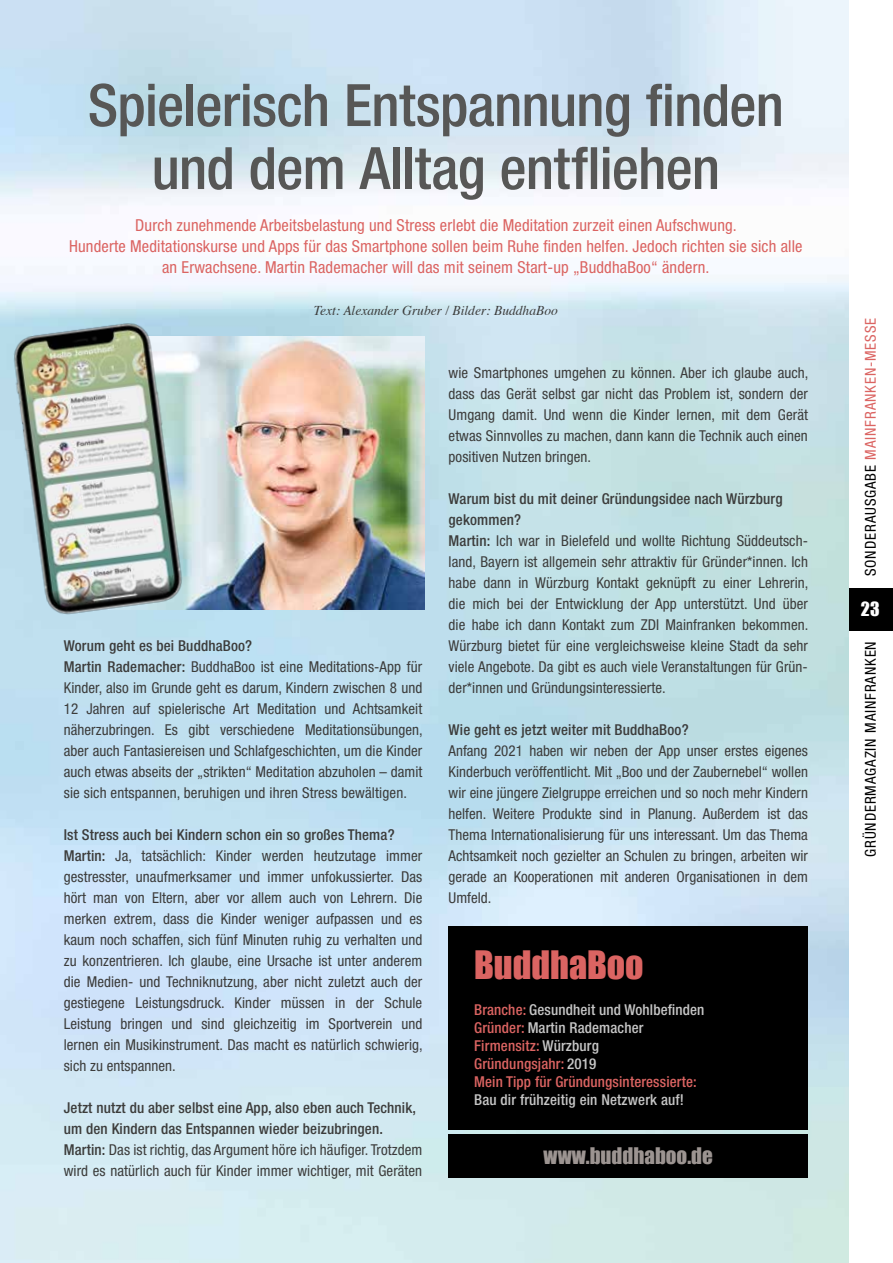
<style>
.page{position:relative;width:893px;height:1263px;background:#fff}
.page>*{position:absolute;margin:0;border:0;box-sizing:border-box;transform-origin:0 0}
.t1{font:500 condensed 58.5px/63px "Helvetica Neue";letter-spacing:-.01em;color:#575756;text-align:center}
.t2{font:36px "Impact";color:#db6462}
.t3{font:21px "Impact";color:#9c9491}
.t4{font:18px "Impact";color:#fff}
.t5{font:condensed 16.5px/21px "Helvetica Neue";letter-spacing:.01em;color:#db6462;text-align:center}
.t6{font:condensed 15px/21px "Helvetica Neue";letter-spacing:.005em;color:#3c3c3b}
.t7{font:500 condensed 15px/18px "Helvetica Neue";letter-spacing:.01em;color:#db6462}
.t8{font:500 condensed 15px "Helvetica Neue";letter-spacing:.01em;color:#3c3c3b}
.t9{font:500 condensed 15px "Helvetica Neue";letter-spacing:.01em;color:#c6c6c6}
.t10{font:condensed 15px "Helvetica Neue";letter-spacing:.06em;color:#db6462}
.t11{font:condensed 15px "Helvetica Neue";letter-spacing:.06em;color:#000}
.t12{font:italic 13.5px "Times";color:#3c3c3b}
.s1{font-weight:500}
.s2{color:#c6c6c6}
.s3{color:#000}
</style>
<div class="page">
<div style="left:848px;top:588px;width:45px;height:42px;background:#000"></div>
<img style="left:0;top:0;width:848px;height:1263px">
<img style="left:187px;top:336px;width:237px;height:273px">
<img style="left:11px;top:321px;width:176px;height:298px">
<div style="left:449px;top:1134px;width:359px;height:44px;background:#000"></div>
<div style="left:449px;top:926px;width:359px;height:203px;background:#000"></div>
<h1 class="t1" style="left:88px;top:73px;width:698px">Spielerisch Entspannung finden und dem Alltag entfliehen</h1>
<p class="t5" style="left:69px;top:215px;width:735px">Durch zunehmende Arbeitsbelastung und Stress erlebt die Meditation zurzeit einen Aufschwung.<br>Hunderte Meditationskurse und Apps für das Smartphone sollen beim Ruhe finden helfen. Jedoch richten sie sich alle an Erwachsene. Martin Rademacher will das mit seinem Start-up „BuddhaBoo“ ändern.</p>
<p class="t12" style="left:314px;top:299px;width:246px">Text: Alexander Gruber / Bilder: BuddhaBoo</p>
<p class="t6" style="left:64px;top:635px;width:361px"><span class="s1">Worum geht es bei BuddhaBoo?<br>Martin Rademacher:</span> BuddhaBoo ist eine Meditations-App für Kinder, also im Grunde geht es darum, Kindern zwischen 8 und 12 Jahren auf spielerische Art Meditation und Achtsamkeit näherzubringen. Es gibt verschiedene Meditationsübungen, aber auch Fantasiereisen und Schlafgeschichten, um die Kinder auch etwas abseits der „strikten“ Meditation abzuholen – damit sie sich entspannen, beruhigen und ihren Stress bewältigen.</p>
<p class="t6" style="left:64px;top:824px;width:361px"><span class="s1">Ist Stress auch bei Kindern schon ein so großes Thema?<br>Martin:</span> Ja, tatsächlich: Kinder werden heutzutage immer gestresster, unaufmerksamer und immer unfokussierter. Das hört man von Eltern, aber vor allem auch von Lehrern. Die merken extrem, dass die Kinder weniger aufpassen und es kaum noch schaffen, sich fünf Minuten ruhig zu verhalten und zu konzentrieren. Ich glaube, eine Ursache ist unter anderem die Medien- und Techniknutzung, aber nicht zuletzt auch der gestiegene Leistungsdruck. Kinder müssen in der Schule Leistung bringen und sind gleichzeitig im Sportverein und lernen ein Musikinstrument. Das macht es natürlich schwierig, sich zu entspannen.</p>
<p class="t6" style="left:64px;top:1097px;width:360px"><span class="s1">Jetzt nutzt du aber selbst eine App, also eben auch Technik, um den Kindern das Entspannen wieder beizubringen.<br>Martin:</span> Das ist richtig, das Argument höre ich häufiger. Trotzdem wird es natürlich auch für Kinder immer wichtiger, mit Geräten</p>
<p class="t6" style="left:449px;top:362px;width:361px;text-align:justify">wie Smartphones umgehen zu können. Aber ich glaube auch, dass das Gerät selbst gar nicht das Problem ist, sondern der Umgang damit. Und wenn die Kinder lernen, mit dem Gerät etwas Sinnvolles zu machen, dann kann die Technik auch einen positiven Nutzen bringen.</p>
<p class="t6" style="left:449px;top:488px;width:361px"><span class="s1">Warum bist du mit deiner Gründungsidee nach Würzburg gekommen?<br>Martin:</span> Ich war in Bielefeld und wollte Richtung Süddeutsch&shy;land, Bayern ist allgemein sehr attraktiv für Gründer*innen. Ich habe dann in Würzburg Kontakt geknüpft zu einer Lehrerin, die mich bei der Entwicklung der App unterstützt. Und über die habe ich dann Kontakt zum ZDI Mainfranken bekommen.<br>Würzburg bietet für eine vergleichsweise kleine Stadt da sehr viele Angebote. Da gibt es auch viele Veranstaltungen für Grün&shy;der*innen und Gründungsinteressierte.</p>
<p class="t8" style="left:449px;top:721px;width:242px">Wie geht es jetzt weiter mit BuddhaBoo?</p>
<p class="t6" style="left:449px;top:740px;width:361px;text-align:justify">Anfang 2021 haben wir neben der App unser erstes eigenes Kinderbuch veröffentlicht. Mit „Boo und der Zaubernebel“ wollen wir eine jüngere Zielgruppe erreichen und so noch mehr Kindern helfen. Weitere Produkte sind in Planung. Außerdem ist das Thema Internationalisierung für uns interessant. Um das Thema Achtsamkeit noch gezielter an Schulen zu bringen, arbeiten wir gerade an Kooperationen mit anderen Organisationen in dem Umfeld.</p>
<h2 class="t2" style="left:474px;top:937px;width:171px">BuddhaBoo</h2>
<p class="t7" style="left:474px;top:1000px;width:232px">Branche: <span class="s2">Gesundheit und Wohlbefinden<br></span>Gründer: <span class="s2">Martin Rademacher<br></span>Firmensitz: <span class="s2">Würzburg<br></span>Gründungsjahr: <span class="s2">2019<br></span>Mein Tipp für Gründungsinteressierte:</p>
<p class="t9" style="left:474px;top:1090px;width:211px">Bau dir frühzeitig ein Netzwerk auf!</p>
<h3 class="t3" style="left:544px;top:1140px;width:171px">www.buddhaboo.de</h3>
<p class="t10" style="left:862px;top:576px;width:260px;rotate:-90deg"><span class="s3">SONDERAUSGABE</span> MAINFRANKEN-MESSE</p>
<p class="t4" style="left:861px;top:595px;width:20px">23</p>
<p class="t11" style="left:862px;top:857px;width:217px;rotate:-90deg">GRÜNDERMAGAZIN MAINFRANKEN</p>
</div>
